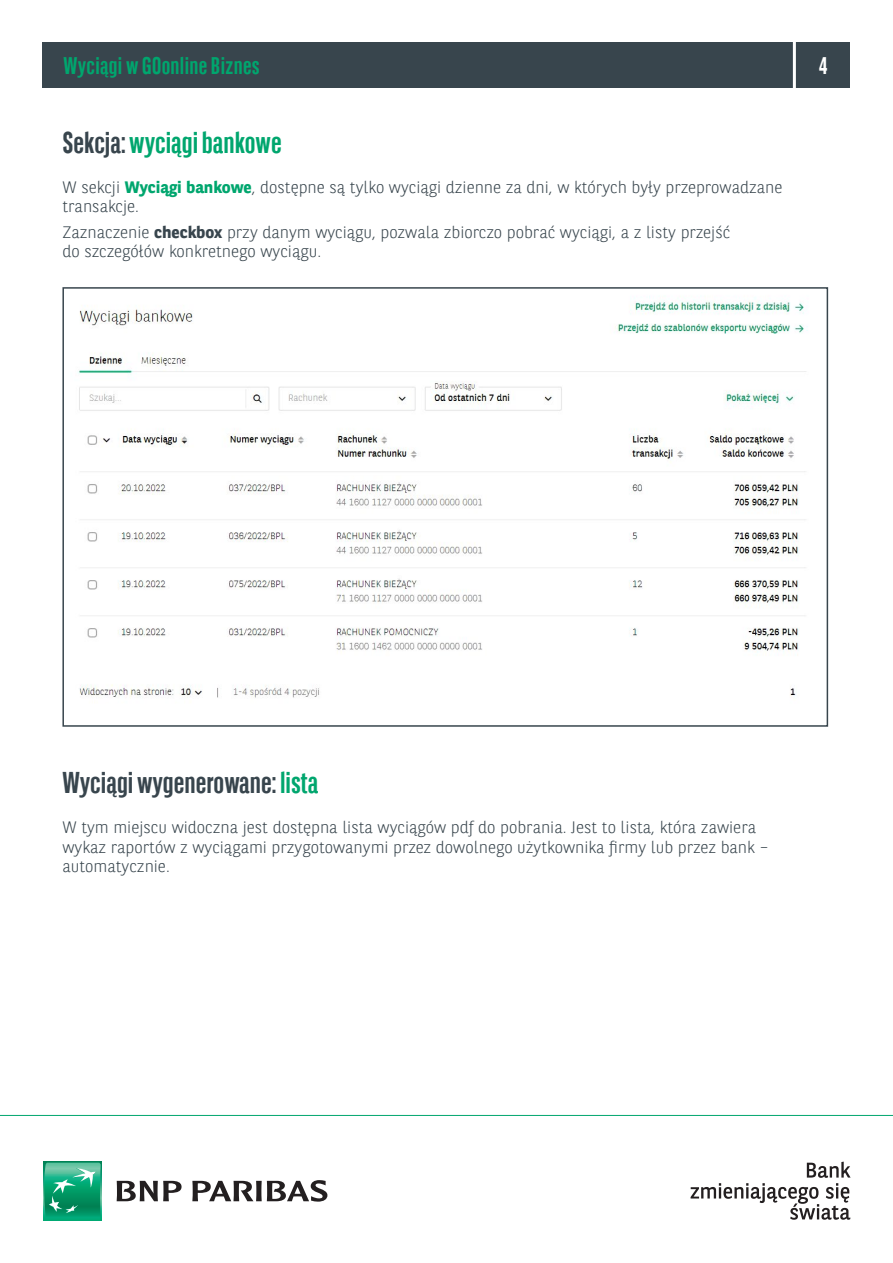
<style>
.page{position:relative;width:893px;height:1263px;background:#fff}
.page>*{position:absolute;margin:0;border:0;box-sizing:border-box;transform-origin:0 0}
.TYTUŁY_SEKCJI{font:700 30px "BNPP Sans Condensed";color:#38454d}
.TYTUŁY_SEKCJI-2{font:700 30px "BNPP Sans Condensed";color:#00a66e}
.t1{font:700 24px "BNPP Sans Condensed";letter-spacing:.015em;color:#00a66e}
.t2{font:700 24px "BNPP Sans Condensed";color:#fff}
.TEXT_BASIC{font:300 16.5px/19.5px "BNPP Sans";color:#38454d}
.s1{color:#38454d}
.s2{font-weight:700;color:#00a66e}
.s3{font-weight:700}
.s4{color:#00a66e}
</style>
<div class="page">
<svg style="left:691px;top:1161px;width:160px;height:59px"></svg>
<svg style="left:117px;top:1181px;width:65px;height:20px"></svg>
<svg style="left:192px;top:1180px;width:135px;height:21px"></svg>
<svg style="left:43px;top:1161px;width:59px;height:59px"></svg>
<svg style="left:44px;top:1163px;width:57px;height:55px;background:#2dab82"></svg>
<hr style="left:0;top:1115px;width:893px;height:1px;background:#00a66e">
<div style="left:43px;top:43px;width:807px;height:45px;background:#38454d"></div>
<hr style="left:793px;top:41px;width:3px;height:48px;background:#fff">
<img style="left:77px;top:296px;width:731px;height:402px">
<div style="left:62px;top:287px;width:766px;height:440px;border:2px solid #38454d"></div>
<h2 class="t1" style="left:64px;top:52px;width:198px">Wyciągi w GOonline Biznes</h2>
<h2 class="t2" style="left:819px;top:52px;width:10px">4</h2>
<p class="TYTUŁY_SEKCJI-2" style="left:62px;top:125px;width:221px"><span class="s1">Sekcja:</span> wyciągi bankowe</p>
<p class="TEXT_BASIC" style="left:62px;top:176px;width:721px">W sekcji <span class="s2">Wyciągi bankowe</span>, dostępne są tylko wyciągi dzienne za dni, w których były przeprowadzane transakcje.</p>
<p class="TEXT_BASIC" style="left:62px;top:221px;width:669px">Zaznaczenie <span class="s3">checkbox</span> przy danym wyciągu, pozwala zbiorczo pobrać wyciągi, a z listy przejść do szczegółów konkretnego wyciągu.</p>
<p class="TYTUŁY_SEKCJI" style="left:62px;top:765px;width:257px">Wyciągi wygenerowane: <span class="s4">lista</span></p>
<p class="TEXT_BASIC" style="left:62px;top:817px;width:708px">W tym miejscu widoczna jest dostępna lista wyciągów pdf do pobrania. Jest to lista, która zawiera wykaz raportów z wyciągami przygotowanymi przez dowolnego użytkownika firmy lub przez bank – automatycznie.</p>
</div>
